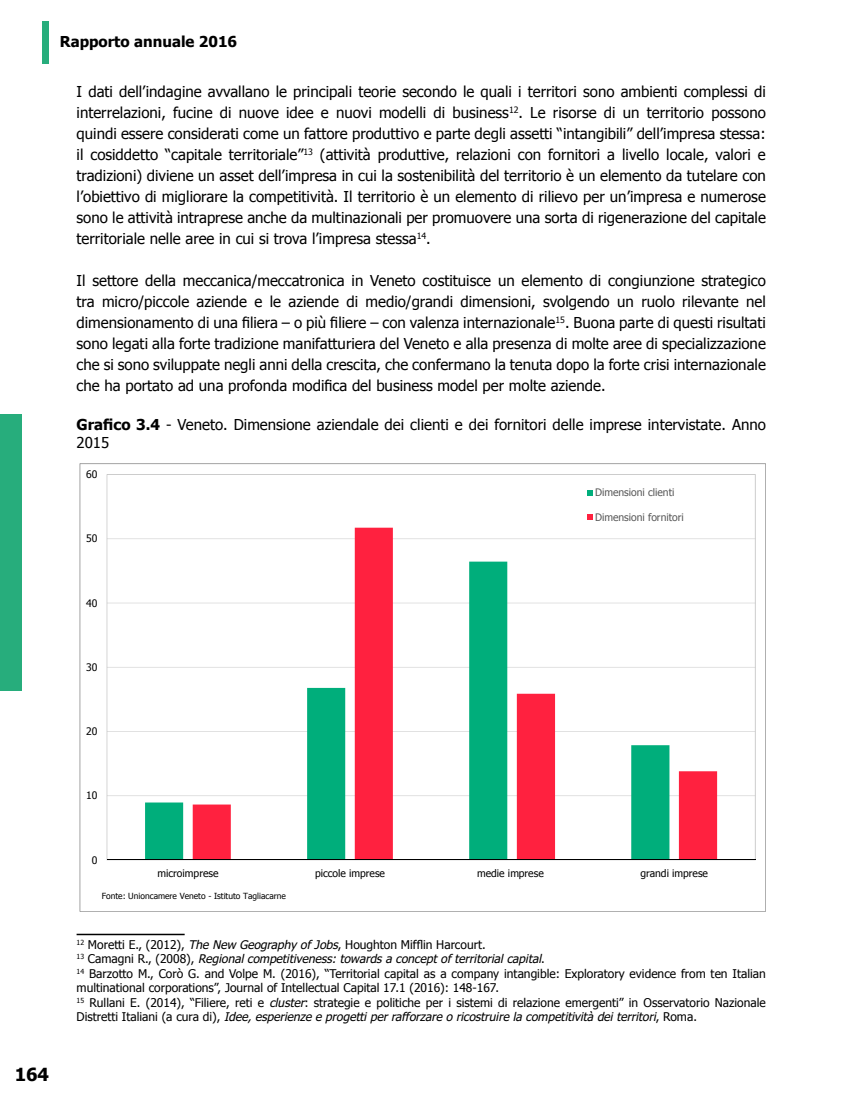
<style>
.page{position:relative;width:851px;height:1106px;background:#fff}
.page>*{position:absolute;margin:0;border:0;box-sizing:border-box;transform-origin:0 0}
.t1{font:700 18px "Tahoma";color:#000}
.t2{font:15px/21px "Tahoma";color:#000;text-align:justify}
.t3{font:700 15px "Tahoma";color:#000}
.t4{font:12px/14.4px "Tahoma";color:#000}
.t5{font:italic 12px "Tahoma Faux";color:#000}
.t6{font:10.35px "Tahoma";color:#000}
.t7{font:10.35px "Tahoma";color:#595959}
.t8{font:8.4px "Tahoma";color:#000}
.s1{font-weight:700}
.s2{font-family:"Tahoma Faux";font-style:italic}
.s3{font-family:"Tahoma";font-style:normal}
</style>
<div class="page">
<div style="left:42px;top:21px;width:6px;height:43px;background:#27ad7c"></div>
<div style="left:0;top:415px;width:22px;height:276px;background:#27ad7c"></div>
<svg style="left:79px;top:463px;width:686px;height:448px"></svg>
<hr style="left:77px;top:933px;width:108px;height:2px;background:#000">
<p class="t3" style="left:60px;top:31px;width:179px">Rapporto annuale 2016</p>
<p class="t2" style="left:77px;top:81px;width:690px">I dati dell’indagine avvallano le principali teorie secondo le quali i territori sono ambienti complessi di interrelazioni, fucine di nuove idee e nuovi modelli di business<sup>12</sup>. Le risorse di un territorio possono quindi essere considerati come un fattore produttivo e parte degli assetti “intangibili” dell’impresa stessa: il cosiddetto “capitale territoriale”<sup>13</sup> (attività produttive, relazioni con fornitori a livello locale, valori e tradizioni) diviene un asset dell’impresa in cui la sostenibilità del territorio è un elemento da tutelare con l’obiettivo di migliorare la competitività. Il territorio è un elemento di rilievo per un’impresa e numerose sono le attività intraprese anche da multinazionali per promuovere una sorta di rigenerazione del capitale territoriale nelle aree in cui si trova l’impresa stessa<sup>14</sup>.</p>
<p class="t2" style="left:77px;top:270px;width:690px">Il settore della meccanica/meccatronica in Veneto costituisce un elemento di congiunzione strategico tra micro/piccole aziende e le aziende di medio/grandi dimensioni, svolgendo un ruolo rilevante nel dimensionamento di una filiera – o più filiere – con valenza internazionale<sup>15</sup>. Buona parte di questi risultati sono legati alla forte tradizione manifatturiera del Veneto e alla presenza di molte aree di specializzazione che si sono sviluppate negli anni della crescita, che confermano la tenuta dopo la forte crisi internazionale che ha portato ad una profonda modifica del business model per molte aziende.</p>
<p class="t2" style="left:77px;top:416px;width:690px;line-height:18px"><span class="s1">Grafico 3.4</span> - Veneto. Dimensione aziendale dei clienti e dei fornitori delle imprese intervistate. Anno<br>2015</p>
<p class="t6" style="left:86px;top:467px;width:13px">60</p>
<p class="t6" style="left:86px;top:531px;width:13px">50</p>
<p class="t6" style="left:86px;top:596px;width:13px">40</p>
<p class="t6" style="left:86px;top:660px;width:13px">30</p>
<p class="t6" style="left:86px;top:724px;width:13px">20</p>
<p class="t7" style="left:595px;top:486px;width:81px">Dimensioni clienti</p>
<p class="t7" style="left:595px;top:510px;width:90px">Dimensioni fornitori</p>
<p class="t1" style="left:15px;top:1061px;width:36px">164</p>
<p class="t6" style="left:86px;top:788px;width:13px">10</p>
<p class="t6" style="left:92px;top:853px;width:7px">0</p>
<p class="t6" style="left:157px;top:866px;width:62px">microimprese</p>
<p class="t6" style="left:315px;top:866px;width:72px">piccole imprese</p>
<p class="t6" style="left:477px;top:866px;width:68px">medie imprese</p>
<p class="t6" style="left:640px;top:866px;width:69px">grandi imprese</p>
<p class="t8" style="left:102px;top:890px;width:186px">Fonte: Unioncamere Veneto - Istituto Tagliacarne</p>
<p class="t4" style="left:77px;top:938px;width:410px"><sup>12</sup> Moretti E., (2012), <span class="s2">The New Geography of Jobs</span>, Houghton Mifflin Harcourt.</p>
<p class="t5" style="left:77px;top:950px;width:469px"><sup>13</sup> <span class="s3">Camagni R., (2008),</span> Regional competitiveness: towards a concept of territorial capital<span class="s3">.</span></p>
<p class="t4" style="left:77px;top:966px;width:690px"><sup>14</sup> Barzotto M., Corò G. and Volpe M. (2016), “Territorial capital as a company intangible: Exploratory evidence from ten Italian multinational corporations”, Journal of Intellectual Capital 17.1 (2016): 148-167.<br><sup>15</sup> Rullani E. (2014), “Filiere, reti e <span class="s2">cluster</span>: strategie e politiche per i sistemi di relazione emergenti” in Osservatorio Nazionale</p>
<p class="t5" style="left:77px;top:1008px;width:621px"><span class="s3">Distretti Italiani (a cura di),</span> Idee, esperienze e progetti per rafforzare o ricostruire la competitività dei territori<span class="s3">, Roma.</span></p>
</div>
